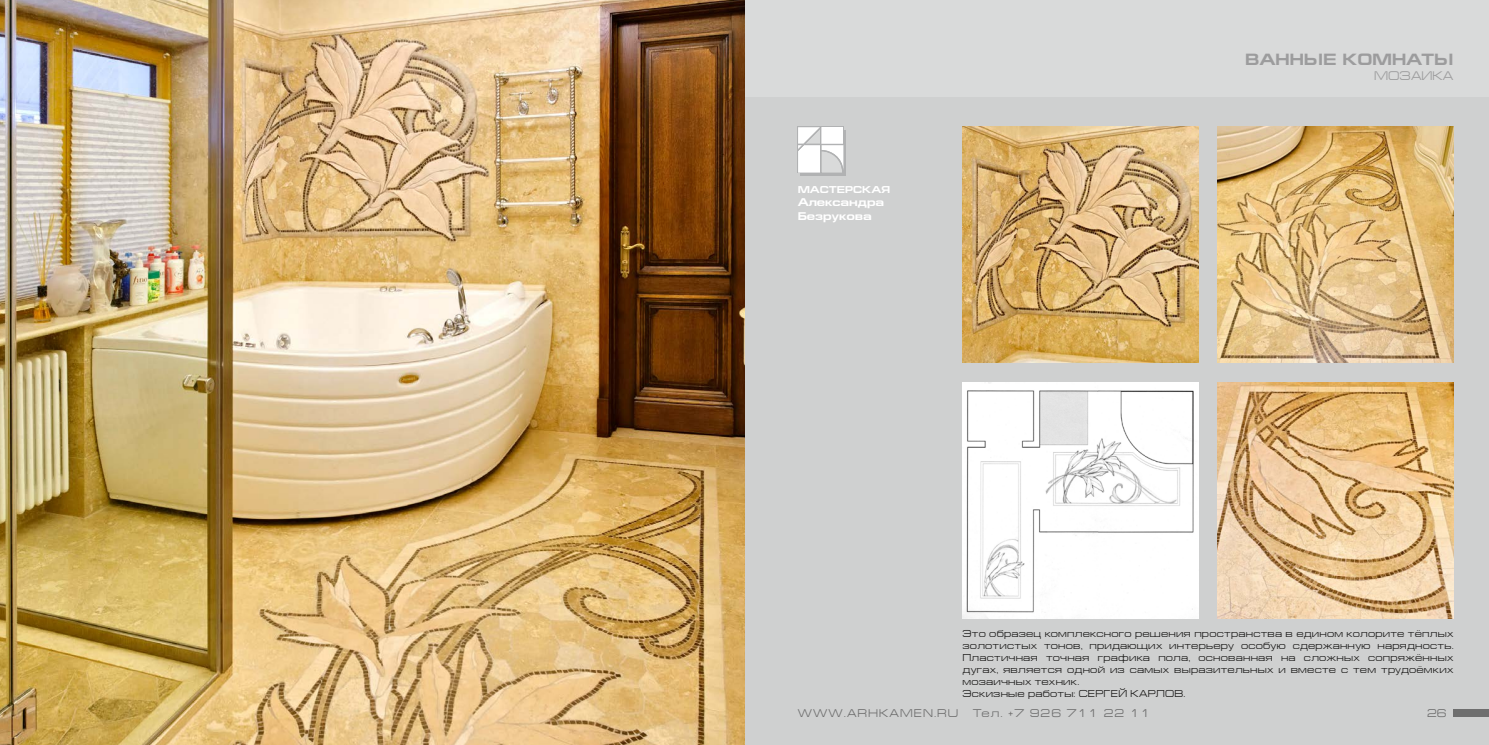
<style>
.page{position:relative;width:1489px;height:745px;background:#fff}
.page>*{position:absolute;margin:0;border:0;box-sizing:border-box;transform-origin:0 0}
.t1{font:700 16.38px "Europe Extended C";color:#9c9c9d}
.t2{font:12.5px "Europe Extended C";color:#9c9c9d}
.t3{font:11.25px "Europe Extended C";letter-spacing:.09em;color:#6e6e6e}
.t4{font:700 11.25px/13.5px "Europe Extended C";color:#fff}
.t5{font:10px/12px "Europe Extended C";letter-spacing:.02em;color:#181716}
.t6{font:700 10px "Europe Extended C";color:#fff}
</style>
<div class="page">
<div style="left:744px;top:0;width:744px;height:106px;background:#d9dada"></div>
<div style="left:744px;top:97px;width:744px;height:647px;background:#cfd0d0"></div>
<div style="left:1453px;top:709px;width:35px;height:7px;background:#6e6e6e"></div>
<div style="left:800px;top:130px;width:45px;height:45px;background:#b1b2b3"></div>
<svg style="left:797px;top:127px;width:47px;height:46px;background:#eaeaeb"></svg>
<img style="left:1217px;top:127px;width:236px;height:235px">
<img style="left:1217px;top:382px;width:236px;height:235px">
<img style="left:962px;top:382px;width:236px;height:235px">
<img style="left:962px;top:127px;width:236px;height:235px">
<img style="left:0;top:0;width:744px;height:744px">
<p class="t6" style="left:797px;top:184px;width:94px">МАСТЕРСКАЯ</p>
<p class="t4" style="left:797px;top:196px;width:88px">Александра<br>Безрукова</p>
<h1 class="t1" style="left:1244px;top:50px;width:210px">ВАННЫЕ КОМНАТЫ</h1>
<p class="t2" style="left:1373px;top:68px;width:81px">МОЗАИКА</p>
<p class="t5" style="left:962px;top:627px;width:492px">Это образец комплексного решения пространства в едином колорите тёплых золотистых тонов, придающих интерьеру особую сдержанную нарядность.<br>Пластичная точная графика пола, основанная на сложных сопряжённых дугах, является одной из самых выразительных и вместе с тем трудоёмких мозаичных техник.<br>Эскизные работы: СЕРГЕЙ КАРЛОВ.</p>
<p class="t3" style="left:797px;top:707px;width:162px">WWW.ARHKAMEN.RU</p>
<p class="t3" style="left:972px;top:707px;width:179px">Тел. +7 926 711 22 11</p>
<p class="t3" style="left:1426px;top:707px;width:21px">26</p>
</div>
